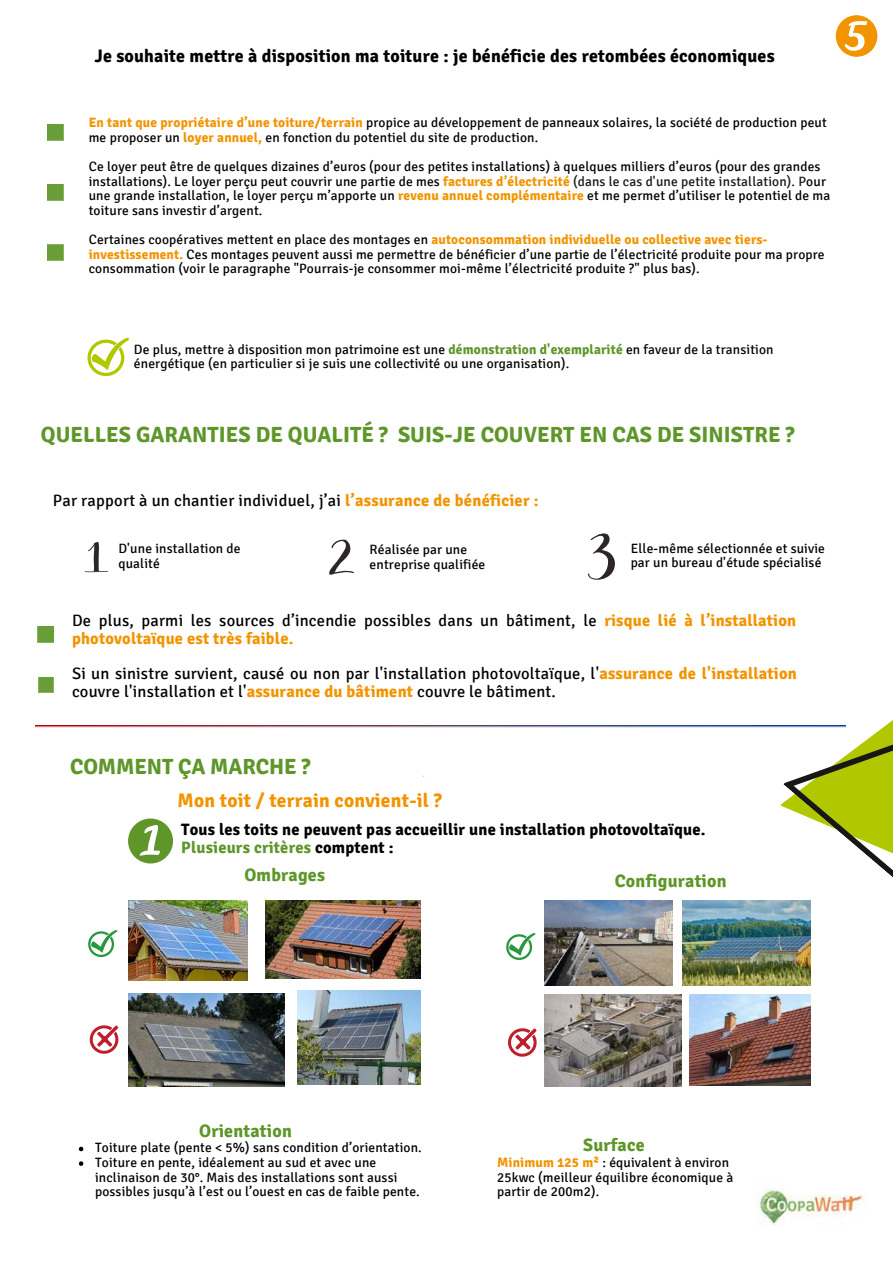
<style>
.page{position:relative;width:893px;height:1264px;background:#fff}
.page>*{position:absolute;margin:0;border:0;box-sizing:border-box;transform-origin:0 0}
.t1{font:700 21.9px "Signika";letter-spacing:.005em;color:#5e9629}
.t2{font:700 19.5px "Signika";letter-spacing:.01em;color:#f29400}
.t3{font:700 18px "Signika";letter-spacing:.01em;color:#000}
.t4{font:700 18px "Signika";letter-spacing:.01em;color:#5e9629}
.t5{font:16.5px/18px "Signika";letter-spacing:.01em;color:#000}
.t6{font:700 16.5px/18px "Signika";letter-spacing:.01em;color:#000}
.t7{font:13.5px/14.5px "Signika";letter-spacing:.01em;color:#000}
.t8{font:13.5px/14.5px "Signika";letter-spacing:.01em;color:#030403}
.s1{font-weight:700;color:#f29400}
.s2{color:#171715}
.s3{color:#000}
.s4{font-weight:700;color:#5e9629}
.s5{color:#5e9629}
</style>
<div class="page">
<img style="left:128px;top:900px;width:119px;height:80px">
<img style="left:128px;top:993px;width:156px;height:93px">
<img style="left:297px;top:990px;width:124px;height:94px">
<svg style="left:88px;top:930px;width:29px;height:27px"></svg>
<svg style="left:89px;top:1025px;width:30px;height:29px"></svg>
<img style="left:265px;top:900px;width:155px;height:78px">
<img style="left:544px;top:900px;width:128px;height:85px">
<img style="left:682px;top:900px;width:65px;height:85px">
<img style="left:544px;top:994px;width:137px;height:92px">
<img style="left:755px;top:1188px;width:109px;height:37px">
<img style="left:689px;top:994px;width:121px;height:91px">
<svg style="left:87px;top:338px;width:42px;height:38px"></svg>
<img style="left:35px;top:725px;width:712px;height:51px">
<svg style="left:37px;top:626px;width:17px;height:16px"></svg>
<svg style="left:38px;top:677px;width:16px;height:15px"></svg>
<img style="left:747px;top:725px;width:64px;height:352px">
<svg style="left:783px;top:720px;width:109px;height:200px"></svg>
<svg style="left:506px;top:933px;width:29px;height:27px"></svg>
<svg style="left:508px;top:1028px;width:29px;height:29px"></svg>
<svg style="left:128px;top:818px;width:45px;height:45px"></svg>
<svg style="left:85px;top:542px;width:23px;height:30px"></svg>
<svg style="left:329px;top:539px;width:25px;height:35px"></svg>
<svg style="left:588px;top:533px;width:27px;height:46px"></svg>
<svg style="left:835px;top:15px;width:42px;height:42px"></svg>
<svg style="left:79px;top:1146px;width:4px;height:5px"></svg>
<svg style="left:79px;top:1161px;width:4px;height:4px"></svg>
<svg style="left:47px;top:124px;width:17px;height:17px"></svg>
<svg style="left:47px;top:184px;width:17px;height:16px"></svg>
<svg style="left:47px;top:244px;width:17px;height:17px"></svg>
<h3 class="t3" style="left:94px;top:45px;width:681px">Je souhaite mettre à disposition ma toiture : je bénéficie des retombées économiques</h3>
<p class="t7" style="left:89px;top:115px;width:739px"><span class="s1">En tant que propriétaire d’une toiture/terrain</span> propice au développement de panneaux solaires, la société de production peut me proposer un <span class="s1">loyer annuel,</span> en fonction du potentiel du site de production.</p>
<p class="t7" style="left:89px;top:159px;width:743px">Ce loyer peut être de quelques dizaines d’euros (pour des petites installations) à quelques milliers d’euros (pour des grandes installations). Le loyer perçu peut couvrir une partie de mes <span class="s1">factures d’électricité</span> <span class="s2">(dans le cas d'une petite installation). P</span>our une grande installation, le loyer perçu m’apporte un <span class="s1">revenu annuel complémentaire</span> et me permet d’utiliser le potentiel de ma toiture sans investir d’argent.</p>
<p class="t7" style="left:89px;top:232px;width:737px">Certaines coopératives mettent en place des montages en <span class="s1">autoconsommation individuelle ou collective avec tiers&shy;investissement.</span> Ces montages peuvent aussi me permettre de bénéficier d’une partie de l’électricité produite pour ma propre consommation (voir le paragraphe "Pourrais-je consommer moi-même l’électricité produite ?" plus bas).</p>
<p class="t8" style="left:134px;top:342px;width:641px"><span class="s3">De plus, mettre à disposition mon patrimoine est une</span> <span class="s4">démonstration d'exemplarité</span> en faveur de la transition énergétique (en particulier si je suis une collectivité ou une organisation).</p>
<h1 class="t1" style="left:41px;top:422px;width:755px">QUELLES GARANTIES DE QUALITÉ ? SUIS-JE COUVERT EN CAS DE SINISTRE ?</h1>
<p class="t5" style="left:53px;top:491px;width:487px">Par rapport à un chantier individuel, j’ai <span class="s1">l’assurance de bénéficier :</span></p>
<p class="t7" style="left:118px;top:541px;width:124px">D'une installation de qualité</p>
<p class="t7" style="left:369px;top:542px;width:117px">Réalisée par une entreprise qualifiée</p>
<p class="t7" style="left:630px;top:541px;width:196px">Elle-même sélectionnée et suivie par un bureau d'étude spécialisé</p>
<p class="t5" style="left:72px;top:611px;width:725px">De plus, parmi les sources d’incendie possibles dans un bâtiment, le <span class="s1">risque lié à l’installation photovoltaïque est très faible.</span></p>
<p class="t5" style="left:72px;top:665px;width:726px">Si un sinistre survient, causé ou non par l'installation photovoltaïque, l'<span class="s1">assurance de l'installation </span>couvre l'installation et l'<span class="s1">assurance du bâtiment</span> couvre le bâtiment.</p>
<h1 class="t1" style="left:70px;top:753px;width:242px">COMMENT ÇA MARCHE ?</h1>
<h2 class="t2" style="left:177px;top:788px;width:266px">Mon toit / terrain convient-il ?</h2>
<p class="t6" style="left:181px;top:820px;width:525px">Tous les toits ne peuvent pas accueillir une installation photovoltaïque.<br><span class="s5">Plusieurs critères</span> comptent :</p>
<h3 class="t4" style="left:244px;top:864px;width:82px">Ombrages</h3>
<h3 class="t4" style="left:614px;top:870px;width:113px">Configuration</h3>
<h3 class="t4" style="left:199px;top:1119px;width:94px">Orientation</h3>
<p class="t7" style="left:95px;top:1140px;width:328px">Toiture plate (pente &lt; 5%) sans condition d’orientation.<br>Toiture en pente, idéalement au sud et avec une inclinaison de 30°. Mais des installations sont aussi possibles jusqu’à l’est ou l’ouest en cas de faible pente.</p>
<h3 class="t4" style="left:583px;top:1134px;width:63px">Surface</h3>
<p class="t7" style="left:497px;top:1155px;width:238px"><span class="s1">Minimum 125 m²</span> : équivalent à environ<br>25kwc (meilleur équilibre économique à partir de 200m2).</p>
</div>
